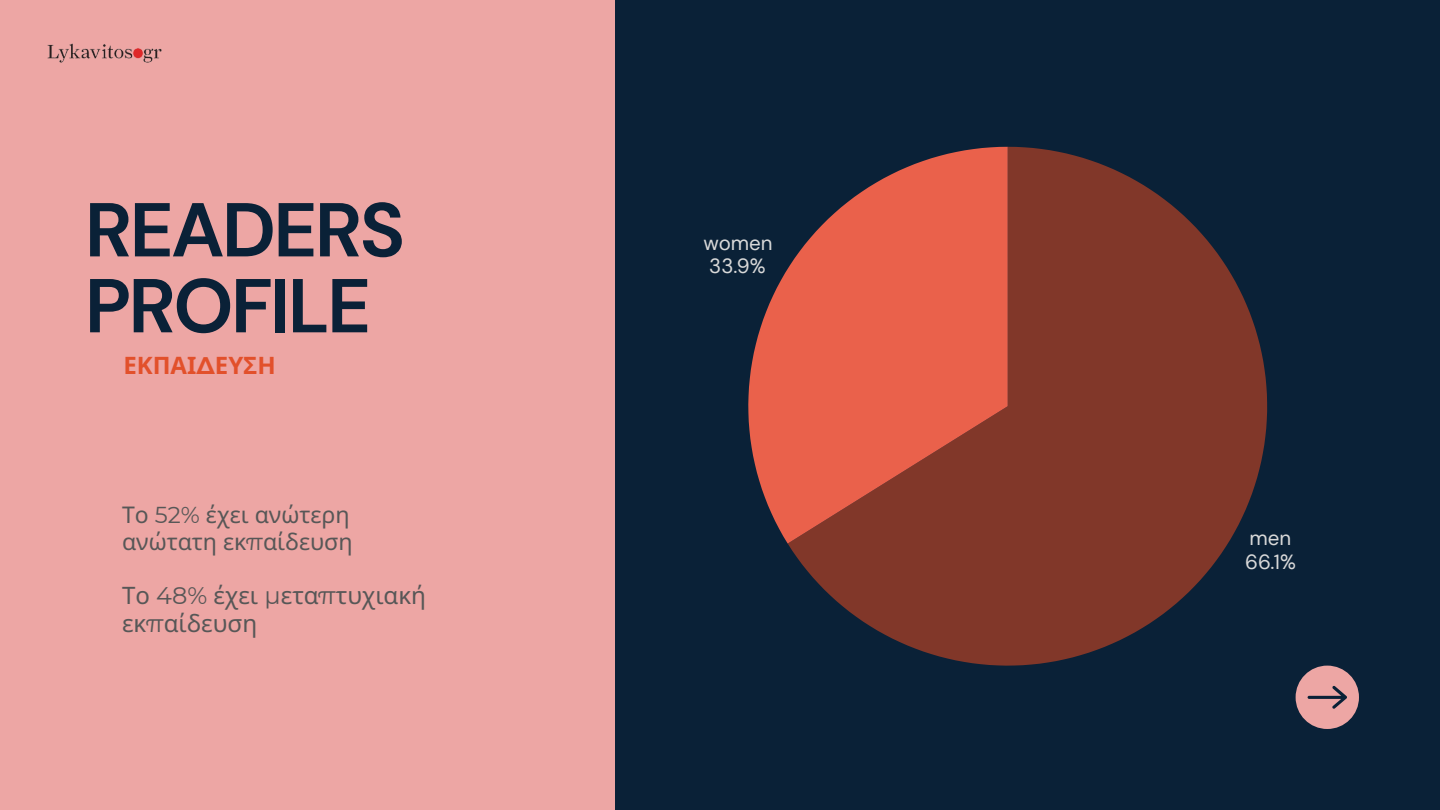
<style>
.page{position:relative;width:1440px;height:810px;background:#0a2137}
.page>*{position:absolute;margin:0;border:0;box-sizing:border-box;transform-origin:0 0}
.t1{font:700 76.1px/75.9px "DM Sans";letter-spacing:-.035em;color:#0a2137}
.t2{font:24px/28.5px "Noto Sans";color:#575757}
.t3{font:700 24px "Noto Sans";color:#e2502b}
.t4{font:23px/27px "Noto Sans";color:#575757}
.t5{font:20.5px/23.6px "DM Sans";color:#d9d9d9}
.s1{font-family:"Montserrat"}
</style>
<div class="page">
<div style="left:0;top:0;width:615px;height:809px;background:#eda6a4"></div>
<svg style="left:1296px;top:666px;width:63px;height:63px"></svg>
<svg style="left:788px;top:147px;width:479px;height:519px;fill:#813729"></svg>
<svg style="left:748px;top:147px;width:260px;height:397px;fill:#ea614b"></svg>
<img style="left:47px;top:43px;width:115px;height:20px">
<p class="t1" style="left:85px;top:192px;width:322px">READERS<br>PROFILE</p>
<p class="t3" style="left:123px;top:348px;width:154px">ΕΚΠΑΙ<span class="s1">Δ</span>ΕΥΣΗ</p>
<h2 class="t4" style="left:122px;top:500px;width:232px">Το <span class="s1">52%</span> έχει ανώτερη ανώτατη εκ<span class="s1">π</span>αίδευση</h2>
<p class="t2" style="left:122px;top:580px;width:305px">Το <span class="s1">48%</span> έχει <span class="s1">μ</span>ετα<span class="s1">π</span>τυχιακή εκ<span class="s1">π</span>αίδευση</p>
<p class="t5" style="left:704px;top:231px;width:70px">women<br>33.9%</p>
<p class="t5" style="left:1245px;top:527px;width:52px">men<br>66.1%</p>
</div>
